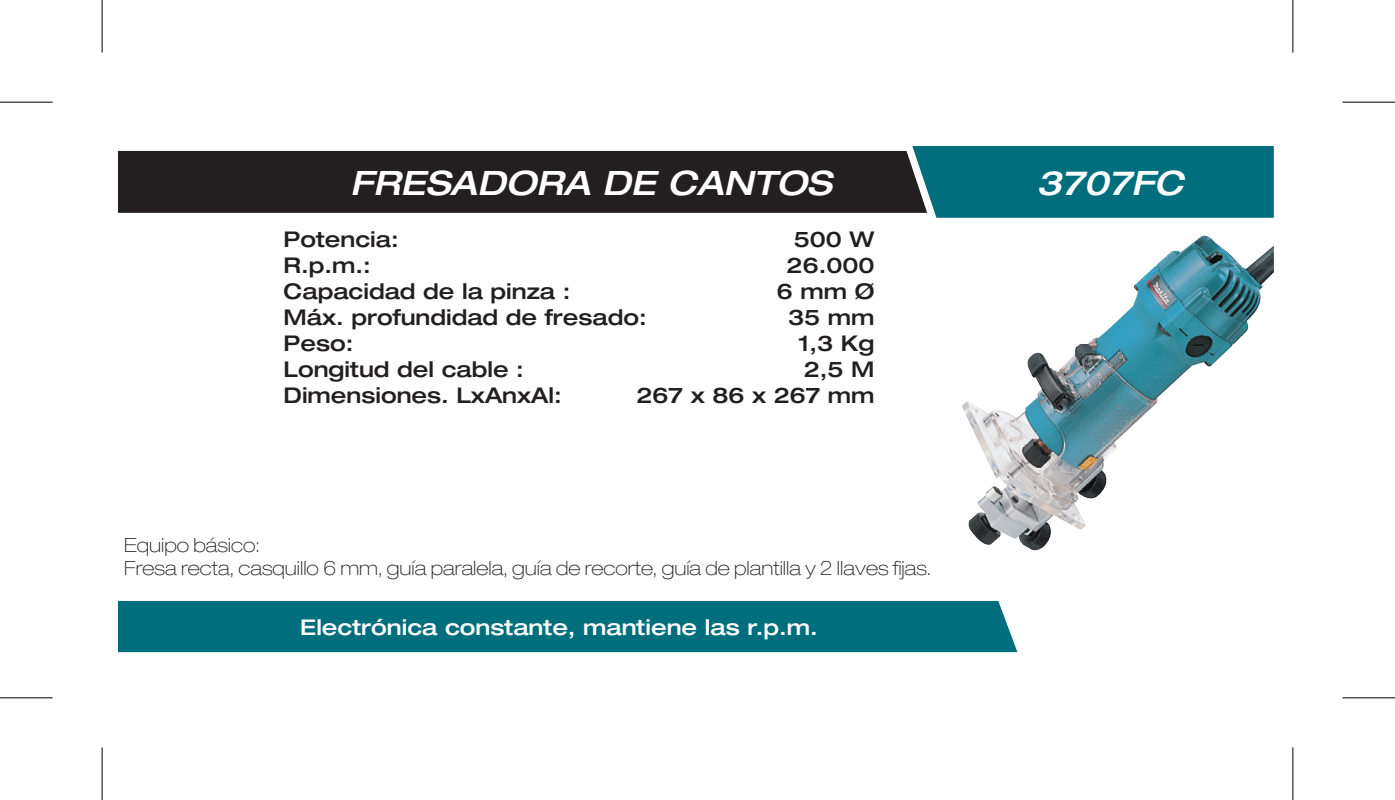
<style>
.page{position:relative;width:1395px;height:800px;background:#fff}
.page>*{position:absolute;margin:0;border:0;box-sizing:border-box;transform-origin:0 0}
.t1{font:italic 500 expanded 33.6px "Helvetica Neue";color:#fff}
.t2{font:500 expanded 21.7px "Helvetica Neue";color:#231f20}
.t3{font:500 expanded 21.7px "Helvetica Neue";color:#fff}
.t4{font:100 expanded 19.6px/23.4px "Helvetica Neue";color:#231f20}
</style>
<div class="page">
<img style="left:962px;top:236px;width:312px;height:315px">
<div style="left:118px;top:601px;width:899px;height:51px;background:#006e7c"></div>
<div style="left:118px;top:151px;width:794px;height:62px;background:#231f20"></div>
<div style="left:912px;top:146px;width:362px;height:72px;background:#006e7c"></div>
<svg style="left:0;top:101px;width:52px;height:1px"></svg>
<svg style="left:1342px;top:101px;width:53px;height:1px"></svg>
<svg style="left:0;top:698px;width:52px;height:1px"></svg>
<svg style="left:1342px;top:698px;width:53px;height:1px"></svg>
<svg style="left:101px;top:0;width:1px;height:53px"></svg>
<svg style="left:101px;top:747px;width:1px;height:52px"></svg>
<svg style="left:1293px;top:0;width:1px;height:53px"></svg>
<svg style="left:1293px;top:747px;width:1px;height:52px"></svg>
<hr style="left:0;top:102px;width:52px;height:1px;background:#000">
<hr style="left:1342px;top:102px;width:53px;height:1px;background:#000">
<hr style="left:0;top:697px;width:52px;height:1px;background:#000">
<hr style="left:1342px;top:697px;width:53px;height:1px;background:#000">
<hr style="left:102px;top:0;width:1px;height:53px;background:#000">
<hr style="left:102px;top:747px;width:1px;height:52px;background:#000">
<hr style="left:1292px;top:0;width:1px;height:53px;background:#000">
<hr style="left:1292px;top:747px;width:1px;height:52px;background:#000">
<p class="t1" style="left:350px;top:162px;width:483px">FRESADORA DE CANTOS</p>
<p class="t1" style="left:1036px;top:162px;width:148px">3707FC</p>
<p class="t2" style="left:284px;top:225px;width:117px">Potencia:</p>
<p class="t2" style="left:794px;top:225px;width:82px">500 W</p>
<p class="t2" style="left:284px;top:251px;width:89px">R.p.m.:</p>
<p class="t2" style="left:787px;top:251px;width:89px">26.000</p>
<p class="t2" style="left:284px;top:277px;width:288px">Capacidad de la pinza :</p>
<p class="t2" style="left:777px;top:277px;width:99px">6 mm Ø</p>
<p class="t2" style="left:284px;top:303px;width:365px">Máx. profundidad de fresado:</p>
<p class="t2" style="left:788px;top:303px;width:88px">35 mm</p>
<p class="t2" style="left:284px;top:329px;width:71px">Peso:</p>
<p class="t2" style="left:798px;top:329px;width:77px">1,3 Kg</p>
<p class="t2" style="left:284px;top:355px;width:242px">Longitud del cable :</p>
<p class="t2" style="left:804px;top:355px;width:72px">2,5 M</p>
<p class="t2" style="left:284px;top:381px;width:280px">Dimensiones. LxAnxAl:</p>
<p class="t2" style="left:636px;top:381px;width:239px">267 x 86 x 267 mm</p>
<p class="t4" style="left:124px;top:533px;width:809px">Equipo básico:<br>Fresa recta, casquillo 6 mm, guía paralela, guía de recorte, guía de plantilla y 2 llaves fijas.</p>
<p class="t3" style="left:300px;top:613px;width:519px">Electrónica constante, mantiene las r.p.m.</p>
</div>
